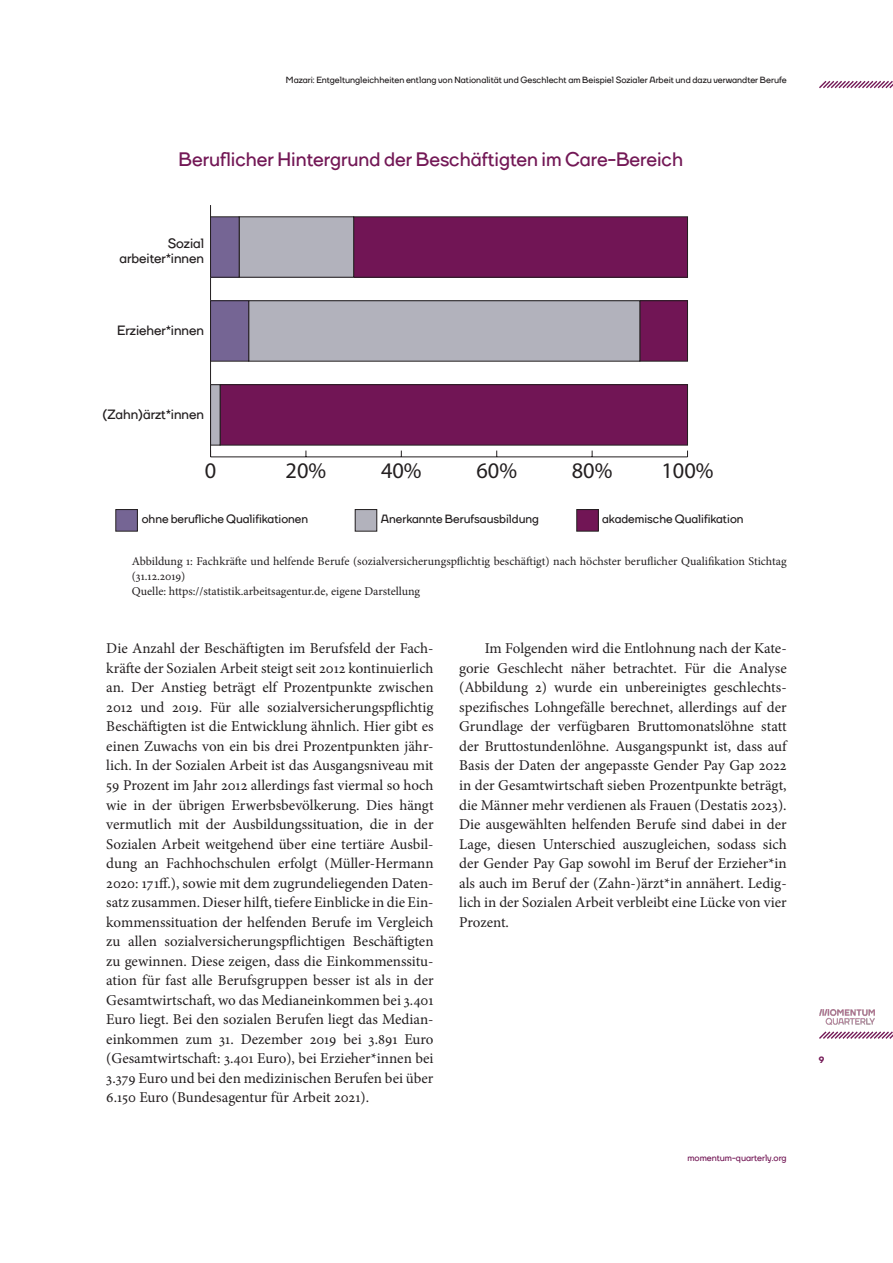
<style>
.page{position:relative;width:893px;height:1263px;background:#fff}
.page>*{position:absolute;margin:0;border:0;box-sizing:border-box;transform-origin:0 0}
.t1{font:22.35px "Myriad Pro";color:#231f20}
.t2{font:700 19.5px "TT Firs";color:#731856}
.t3{font:15px/19.5px "Minion Pro";color:#231f20;text-align:justify}
.t4{font:700 13.5px/15px "TT Firs";color:#231f20;text-align:right}
.t5{font:12px/15px "Minion Pro";color:#231f20}
.t6{font:700 12px "TT Firs";color:#231f20}
.t7{font:700 9px "TT Firs";color:#231f20}
.t8{font:700 9px "TT Firs";color:#731856}
.t9{font:800 9px "TT Firs";color:#731856}
</style>
<div class="page">
<svg style="left:819px;top:1031px;width:74px;height:8px"></svg>
<img style="left:820px;top:1009px;width:55px;height:15px">
<svg style="left:819px;top:80px;width:74px;height:9px"></svg>
<hr style="left:211px;top:457px;width:476px;height:1px;background:#231f20">
<hr style="left:210px;top:205px;width:1px;height:252px;background:#231f20">
<div style="left:354px;top:217px;width:333px;height:60px;background:#711555"></div>
<div style="left:353px;top:217px;width:335px;height:60px;border:1px solid #231f20"></div>
<div style="left:640px;top:301px;width:47px;height:60px;background:#711555"></div>
<div style="left:640px;top:301px;width:48px;height:60px;border:1px solid #231f20"></div>
<div style="left:220px;top:385px;width:467px;height:60px;background:#711555"></div>
<div style="left:220px;top:384px;width:468px;height:61px;border:1px solid #231f20"></div>
<div style="left:239px;top:217px;width:115px;height:60px;background:#b2b2bc"></div>
<div style="left:239px;top:217px;width:115px;height:60px;border:1px solid #231f20"></div>
<div style="left:249px;top:301px;width:391px;height:60px;background:#b2b2bc"></div>
<div style="left:211px;top:385px;width:9px;height:60px;background:#b2b2bc"></div>
<div style="left:211px;top:217px;width:28px;height:60px;background:#756594"></div>
<div style="left:210px;top:217px;width:29px;height:60px;border:1px solid #231f20"></div>
<div style="left:211px;top:301px;width:38px;height:60px;background:#756594"></div>
<div style="left:210px;top:301px;width:39px;height:60px;border:1px solid #231f20"></div>
<div style="left:116px;top:510px;width:21px;height:21px;background:#756594"></div>
<div style="left:355px;top:510px;width:22px;height:21px;background:#b2b2bc"></div>
<div style="left:355px;top:509px;width:22px;height:22px;border:1px solid #231f20"></div>
<div style="left:577px;top:510px;width:21px;height:21px;background:#711555"></div>
<div style="left:577px;top:509px;width:21px;height:22px;border:1px solid #231f20"></div>
<p class="t7" style="left:286px;top:74px;width:502px">Mazari: Entgeltungleichheiten entlang von Nationalität und Geschlecht am Beispiel Sozialer Arbeit und dazu verwandter Berufe</p>
<h2 class="t2" style="left:179px;top:147px;width:506px">Beruflicher Hintergrund der Beschäftigten im Care-Bereich</h2>
<p class="t4" style="left:119px;top:236px;width:86px">Sozial arbeiter*innen</p>
<p class="t4" style="left:117px;top:323px;width:88px">Erzieher*innen</p>
<p class="t4" style="left:103px;top:407px;width:103px">(Zahn)ärzt*innen</p>
<h1 class="t1" style="left:205px;top:456px;width:13px">0</h1>
<h1 class="t1" style="left:286px;top:456px;width:42px">20%</h1>
<h1 class="t1" style="left:381px;top:456px;width:42px">40%</h1>
<h1 class="t1" style="left:476px;top:456px;width:42px">60%</h1>
<h1 class="t1" style="left:572px;top:456px;width:42px">80%</h1>
<h1 class="t1" style="left:661px;top:456px;width:54px">100%</h1>
<p class="t6" style="left:142px;top:511px;width:168px">ohne berufliche Qualifikationen</p>
<p class="t6" style="left:381px;top:511px;width:160px">Anerkannte Berufsausbildung</p>
<p class="t6" style="left:602px;top:511px;width:143px">akademische Qualifikation</p>
<p class="t5" style="left:132px;top:553px;width:656px">Abbildung 1: Fachkräfte und helfende Berufe (sozialversicherungspflichtig beschäftigt) nach höchster beruflicher Qualifikation Stichtag (31.12.2019)<br>Quelle: https://statistik.arbeitsagentur.de, eigene Darstellung</p>
<p class="t3" style="left:106px;top:639px;width:329px">Die Anzahl der Beschäftigten im Berufsfeld der Fach&shy;kräfte der Sozialen Arbeit steigt seit 2012 kontinuierlich an. Der Anstieg beträgt elf Prozentpunkte zwischen 2012 und 2019. Für alle sozialversicherungspflichtig Beschäftigten ist die Entwicklung ähnlich. Hier gibt es einen Zuwachs von ein bis drei Prozentpunkten jähr&shy;lich. In der Sozialen Arbeit ist das Ausgangsniveau mit 59 Prozent im Jahr 2012 allerdings fast viermal so hoch wie in der übrigen Erwerbsbevölkerung. Dies hängt vermutlich mit der Ausbildungssituation, die in der Sozialen Arbeit weitgehend über eine tertiäre Ausbil&shy;dung an Fachhochschulen erfolgt (Müller-Hermann 2020: 171ff.), sowie mit dem zugrundeliegenden Daten&shy;satz zusammen. Dieser hilft, tiefere Einblicke in die Ein&shy;kommenssituation der helfenden Berufe im Vergleich zu allen sozialversicherungspflichtigen Beschäftigten zu gewinnen. Diese zeigen, dass die Einkommenssitu&shy;ation für fast alle Berufsgruppen besser ist als in der Gesamtwirtschaft, wo das Medianeinkommen bei 3.401<br>Euro liegt. Bei den sozialen Berufen liegt das Median&shy;einkommen zum 31. Dezember 2019 bei 3.891 Euro (Gesamtwirtschaft: 3.401 Euro), bei Erzieher*innen bei 3.379 Euro und bei den medizinischen Berufen bei über 6.150 Euro (Bundesagentur für Arbeit 2021).</p>
<p class="t3" style="left:459px;top:639px;width:329px;text-indent:26px">Im Folgenden wird die Entlohnung nach der Kate&shy;gorie Geschlecht näher betrachtet. Für die Analyse (Abbildung 2) wurde ein unbereinigtes geschlechts&shy;spezifisches Lohngefälle berechnet, allerdings auf der Grundlage der verfügbaren Bruttomonatslöhne statt der Bruttostundenlöhne. Ausgangspunkt ist, dass auf Basis der Daten der angepasste Gender Pay Gap 2022 in der Gesamtwirtschaft sieben Prozentpunkte beträgt, die Männer mehr verdienen als Frauen (Destatis 2023).<br>Die ausgewählten helfenden Berufe sind dabei in der Lage, diesen Unterschied auszugleichen, sodass sich der Gender Pay Gap sowohl im Beruf der Erzieher*in als auch im Beruf der (Zahn-)ärzt*in annähert. Ledig&shy;lich in der Sozialen Arbeit verbleibt eine Lücke von vier Prozent.</p>
<p class="t8" style="left:687px;top:1152px;width:101px">momentum-quarterly.org</p>
<p class="t9" style="left:819px;top:1054px;width:7px">9</p>
</div>
